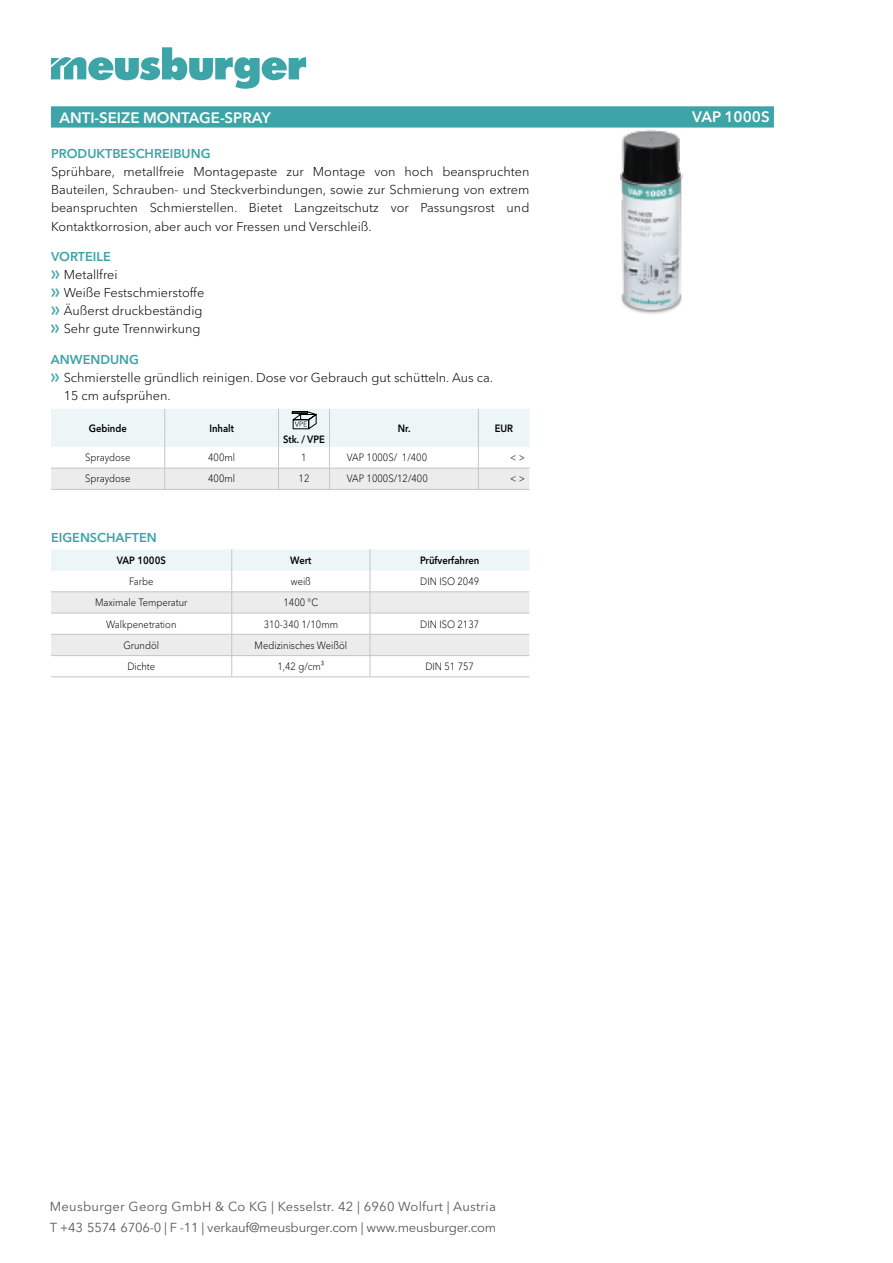
<style>
.page{position:relative;width:893px;height:1263px;background:#fff}
.page>*{position:absolute;margin:0;border:0;box-sizing:border-box;transform-origin:0 0}
.t1{font:600 15px "Avenir Next W1 G";color:#fff}
.t2{font:12.9px/20.7px "Avenir Next W1 G";letter-spacing:-.005em;color:#585857}
.t3{font:300 12.75px/18px "Avenir Next W1 G";color:#000;text-align:justify}
.t4{font:600 12.75px "Avenir Next W1 G";color:#3da4a8}
.t5{font:300 10.5px "Avenir Next W1 G";color:#000;scale:.9 1}
.t6{font:600 10.5px "Avenir Next W1 G";color:#000;scale:.9 1}
.s1{font-weight:600;color:#3da4a8}
.s2{font-family:"Meusburger Sonderzeichen";font-weight:400;color:#3da4a8}
</style>
<div class="page">
<svg style="left:51px;top:47px;width:255px;height:42px"></svg>
<svg style="left:51px;top:106px;width:723px;height:22px;background:#43a7aa"></svg>
<hr style="left:51px;top:489px;width:114px;height:1px;background:#c4c5c5">
<hr style="left:165px;top:489px;width:114px;height:1px;background:#c4c5c5">
<hr style="left:279px;top:489px;width:51px;height:1px;background:#c4c5c5">
<hr style="left:330px;top:489px;width:148px;height:1px;background:#c4c5c5">
<hr style="left:478px;top:489px;width:51px;height:1px;background:#c4c5c5">
<svg style="left:51px;top:409px;width:478px;height:80px"></svg>
<img style="left:620px;top:129px;width:63px;height:185px">
<svg style="left:51px;top:549px;width:478px;height:128px"></svg>
<hr style="left:51px;top:677px;width:181px;height:1px;background:#c4c5c5">
<hr style="left:232px;top:677px;width:138px;height:1px;background:#c4c5c5">
<hr style="left:370px;top:677px;width:159px;height:1px;background:#c4c5c5">
<p class="t1" style="left:60px;top:108px;width:213px">ANTI-SEIZE MONTAGE-SPRAY</p>
<p class="t1" style="left:692px;top:108px;width:79px">VAP 1000S</p>
<p class="t4" style="left:51px;top:146px;width:161px">PRODUKTBESCHREIBUNG</p>
<p class="t3" style="left:51px;top:163px;width:480px">Sprühbare, metallfreie Montagepaste zur Montage von hoch beanspruchten Bauteilen, Schrauben- und Steckverbindungen, sowie zur Schmierung von extrem beanspruchten Schmierstellen. Bietet Langzeitschutz vor Passungsrost und Kontaktkorrosion, aber auch vor Fressen und Verschleiß.</p>
<p class="t3" style="left:51px;top:248px;width:155px;text-align:left"><span class="s1">VORTEILE<br></span><span class="s2">f</span> Metallfrei<br><span class="s2">f</span> Weiße Festschmierstoffe <span class="s2">f</span> Äußerst druckbeständig <span class="s2">f</span> Sehr gute Trennwirkung</p>
<p class="t4" style="left:51px;top:352px;width:90px">ANWENDUNG</p>
<p class="t3" style="left:51px;top:369px;width:444px"><span class="s2">f</span> Schmierstelle gründlich reinigen. Dose vor Gebrauch gut schütteln. Aus ca.</p>
<p class="t3" style="left:64px;top:387px;width:109px">15 cm aufsprühen.</p>
<p class="t6" style="left:89px;top:422px;width:44px">Gebinde</p>
<p class="t6" style="left:209px;top:422px;width:29px">Inhalt</p>
<p class="t6" style="left:398px;top:422px;width:16px">Nr.</p>
<p class="t6" style="left:495px;top:422px;width:22px">EUR</p>
<p class="t6" style="left:283px;top:432px;width:48px">Stk. / VPE</p>
<p class="t5" style="left:85px;top:451px;width:52px">Spraydose</p>
<p class="t5" style="left:208px;top:451px;width:31px">400ml</p>
<p class="t5" style="left:301px;top:451px;width:8px">1</p>
<p class="t5" style="left:347px;top:451px;width:91px">VAP 1000S/ 1/400</p>
<p class="t5" style="left:510px;top:451px;width:18px">&lt; &gt;</p>
<p class="t5" style="left:85px;top:472px;width:52px">Spraydose</p>
<p class="t5" style="left:208px;top:472px;width:31px">400ml</p>
<p class="t5" style="left:299px;top:472px;width:14px">12</p>
<p class="t5" style="left:347px;top:472px;width:92px">VAP 1000S/12/400</p>
<p class="t5" style="left:510px;top:472px;width:18px">&lt; &gt;</p>
<p class="t4" style="left:51px;top:529px;width:107px">EIGENSCHAFTEN</p>
<p class="t6" style="left:117px;top:554px;width:56px">VAP 1000S</p>
<p class="t6" style="left:290px;top:554px;width:25px">Wert</p>
<p class="t6" style="left:420px;top:554px;width:67px">Prüfverfahren</p>
<p class="t5" style="left:129px;top:575px;width:29px">Farbe</p>
<p class="t5" style="left:291px;top:575px;width:24px">weiß</p>
<p class="t5" style="left:420px;top:575px;width:67px">DIN ISO 2049</p>
<p class="t5" style="left:95px;top:596px;width:104px">Maximale Temperatur</p>
<p class="t5" style="left:284px;top:596px;width:40px">1400 °C</p>
<p class="t5" style="left:106px;top:618px;width:80px">Walkpenetration</p>
<p class="t5" style="left:264px;top:618px;width:84px">310-340 1/10mm</p>
<p class="t5" style="left:420px;top:618px;width:67px">DIN ISO 2137</p>
<p class="t5" style="left:123px;top:639px;width:41px">Grundöl</p>
<p class="t5" style="left:255px;top:639px;width:104px">Medizinisches Weißöl</p>
<p class="t5" style="left:127px;top:660px;width:33px">Dichte</p>
<p class="t5" style="left:277px;top:660px;width:54px">1,42 g/cm³</p>
<p class="t5" style="left:425px;top:660px;width:56px">DIN 51 757</p>
<p class="t2" style="left:50px;top:1196px;width:448px">Meusburger Georg GmbH &amp; Co KG | Kesselstr. 42 | 6960 Wolfurt | Austria<br>T +43 5574 6706-0 | F -11 | verkauf@meusburger.com | www.meusburger.com</p>
</div>
